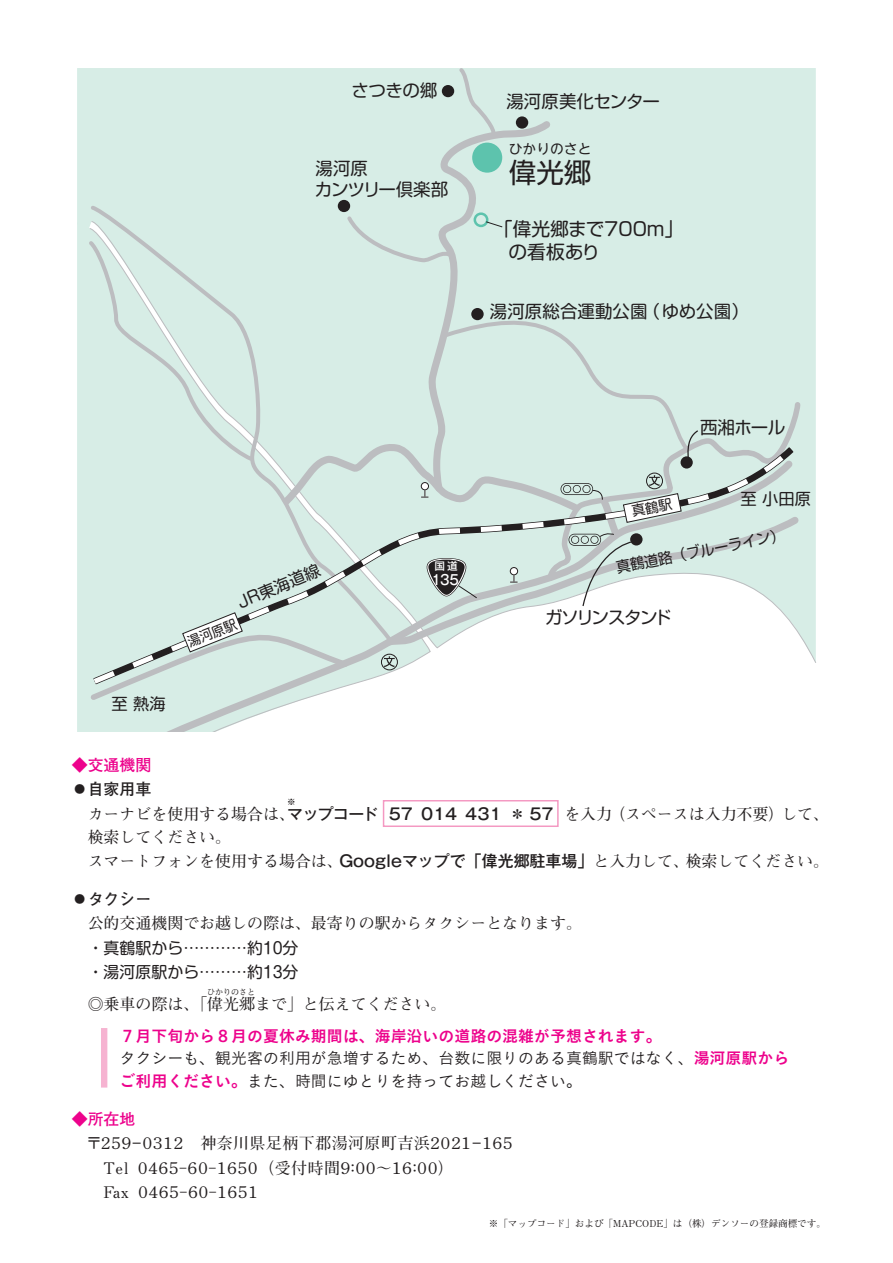
<style>
.page{position:relative;width:893px;height:1263px;background:#fff}
.page>*{position:absolute;margin:0;border:0;box-sizing:border-box;transform-origin:0 0}
.t1{font:27.6px "UD Shin Go NT Pr 6 N";color:#231f20}
.t2{font:18.75px/22.5px "Soft Go Std";color:#231f20}
.t3{font:17.55px/21px "Soft Go Std";letter-spacing:-.025em;color:#231f20}
.t4{font:17.55px "Soft Go Std";color:#231f20}
.t5{font:17.55px "Soft Go Std";letter-spacing:-.09em;color:#231f20}
.t6{font:16.35px "Soft Go Std";color:#231f20}
.t7{font:700 15.9px "Futo Min A101 Pr 6 N";color:#231f20}
.t8{font:15.9px/22.4px "Koburina Go Std N W3";color:#231f20}
.t9{font:700 15.9px "Futo Min A101 Pr 6 N";letter-spacing:-.35em;color:#231f20}
.t10{font:500 15.9px "Gothic MB101 Pr 6 N";color:#231f20}
.t11{font:15.9px "Koburina Go Std N W6";color:#ed028c}
.t12{font:15.9px "Shin M Go Pr 6 N";color:#231f20}
.t13{font:700 15.9px "Futo Min A101 Pr 6 N";letter-spacing:.03em;color:#231f20}
.t14{font:700 15.9px "Futo Go B101 Pr 6 N";color:#231f20}
.t15{font:700 15.9px "Futo Go B101 Pr 6 N";color:#ed028c}
.t16{font:15px "Soft Go Std";color:#231f20;scale:.95 1}
.t17{font:13.8px "UD Shin Go NT Pr 6 N";color:#231f20}
.t18{font:500 13.8px "Gothic MB101 Pr 6 N";color:#fff;scale:.9 1}
.t19{font:13.65px "Soft Go Std";color:#231f20;scale:.95 1}
.t20{font:500 10.65px "Gothic MB101 Pr 6 N";color:#fff}
.t21{font:700 9.6px "Futo Min A101 Pr 6 N";color:#231f20}
.t22{font:500 8.55px "Gothic MB101 Pr 6 N";color:#231f20}
.t23{font:700 7.95px "Futo Min A101 Pr 6 N";color:#231f20}
.s1{font-family:"Gothic MB101 Pr 6 N";font-weight:500}
.s2{font-family:"Futo Min A101 Pr 6 N";font-weight:700}
.s3{font-family:"Shin M Go Pr 6 N";font-weight:400}
.s4{font-family:"Koburina Go Std N W6";color:#ed028c}
</style>
<div class="page">
<div style="left:77px;top:68px;width:739px;height:154px;background:#d7ede6"></div>
<div style="left:77px;top:222px;width:12px;height:509px;background:#d7ede6"></div>
<div style="left:699px;top:220px;width:117px;height:443px;background:#d7ede6"></div>
<div style="left:88px;top:203px;width:307px;height:10px;background:#d7ede6"></div>
<div style="left:699px;top:399px;width:104px;height:112px;background:#d7ede6"></div>
<svg style="left:456px;top:68px;width:41px;height:47px"></svg>
<div style="left:442px;top:85px;width:12px;height:12px;background:#231f20;border-radius:50%"></div>
<div style="left:338px;top:200px;width:12px;height:12px;background:#231f20;border-radius:50%"></div>
<svg style="left:152px;top:704px;width:137px;height:27px"></svg>
<svg style="left:425px;top:115px;width:131px;height:98px"></svg>
<svg style="left:699px;top:442px;width:99px;height:221px"></svg>
<div style="left:383px;top:800px;width:176px;height:27px;border:1px solid #f499c2"></div>
<div style="left:101px;top:1028px;width:6px;height:59px;background:#f6b3d1"></div>
<svg style="left:85px;top:213px;width:614px;height:491px"></svg>
<p class="t3" style="left:351px;top:79px;width:88px">さつきの郷</p>
<p class="t3" style="left:315px;top:156px;width:135px">湯河原<br>カンツリー倶楽部</p>
<p class="t3" style="left:506px;top:89px;width:155px">湯河原美化センター</p>
<p class="t17" style="left:509px;top:138px;width:84px">ひかりのさと</p>
<p class="t1" style="left:509px;top:150px;width:84px">偉光郷</p>
<p class="t2" style="left:508px;top:216px;width:176px;text-indent:-15px">「偉光郷まで700m「の看板あり</p>
<p class="t3" style="left:643px;top:299px;width:108px">（ゆめ公園(</p>
<p class="t4" style="left:490px;top:298px;width:159px">湯河原総合運動公園</p>
<p class="t6" style="left:112px;top:692px;width:56px">至熱海</p>
<p class="t6" style="left:231px;top:593px;width:92px;rotate:-23deg">ＪＲ東海道線</p>
<p class="t19" style="left:184px;top:633px;width:56px;rotate:-22deg">湯河原駅</p>
<p class="t20" style="left:434px;top:557px;width:25px">国道</p>
<p class="t18" style="left:432px;top:568px;width:32px">135</p>
<p class="t3" style="left:700px;top:415px;width:87px">西湘ホール</p>
<p class="t6" style="left:740px;top:487px;width:72px">至小田原</p>
<p class="t16" style="left:614px;top:557px;width:182px;rotate:-11deg">真鶴道路（ブルーライン(</p>
<p class="t5" style="left:545px;top:605px;width:127px">ガソリンスタンド</p>
<p class="t15" style="left:72px;top:752px;width:81px">◆交通機関</p>
<p class="t14" style="left:72px;top:777px;width:81px">⃝自家用車</p>
<p class="t7" style="left:88px;top:801px;width:292px">カーナビを使用する場合は<span class="s1">マ</span>、<span class="s1">ップコード</span></p>
<p class="t22" style="left:287px;top:794px;width:10px">※</p>
<p class="t7" style="left:88px;top:825px;width:145px">検索してください。</p>
<p class="t10" style="left:389px;top:801px;width:26px">57</p>
<p class="t10" style="left:421px;top:801px;width:38px">014</p>
<p class="t10" style="left:465px;top:801px;width:38px">431</p>
<p class="t10" style="left:510px;top:801px;width:46px">＊ 57</p>
<p class="t7" style="left:564px;top:801px;width:49px">を入力</p>
<p class="t7" style="left:609px;top:801px;width:177px">（スペースは入力不要）</p>
<p class="t7" style="left:781px;top:801px;width:49px">して、</p>
<p class="t10" style="left:339px;top:847px;width:351px">Googleマップで「偉光郷駐車場」<span class="s2">と入力して、</span></p>
<p class="t7" style="left:88px;top:848px;width:257px">スマートフォンを使用する場合は、</p>
<p class="t14" style="left:72px;top:886px;width:81px">⃝タクシー</p>
<p class="t7" style="left:88px;top:911px;width:496px">公的交通機関でお越しの際は、最寄りの駅からタクシーとなります。</p>
<p class="t12" style="left:283px;top:935px;width:17px">分</p>
<p class="t12" style="left:88px;top:935px;width:177px">・真鶴駅から…………約</p>
<p class="t12" style="left:260px;top:935px;width:27px">１０</p>
<p class="t7" style="left:686px;top:848px;width:145px">検索してください。</p>
<p class="t12" style="left:88px;top:959px;width:177px">・湯河原駅から………約</p>
<p class="t7" style="left:88px;top:992px;width:360px"><span class="s3">◎</span>乗車の際は、「偉光郷まで」と伝えてください。</p>
<p class="t12" style="left:283px;top:959px;width:17px">分</p>
<p class="t12" style="left:260px;top:959px;width:27px">１３</p>
<p class="t23" style="left:207px;top:986px;width:49px">ひかりのさと</p>
<p class="t11" style="left:120px;top:1024px;width:544px">７月下旬から８月の夏休み期間は、海岸沿いの道路の混雑が予想されます。</p>
<p class="t8" style="left:120px;top:1047px;width:671px">タクシーも、観光客の利用が急増するため、台数に限りのある真鶴駅ではなく、<span class="s4">湯河原駅からご利用ください。</span>また、時間にゆとりを持ってお越しください。</p>
<p class="t15" style="left:72px;top:1106px;width:65px">◆所在地</p>
<p class="t9" style="left:427px;top:1131px;width:90px">２０２１１６５</p>
<p class="t13" style="left:184px;top:1131px;width:247px">　神奈川県足柄下郡湯河原町吉浜</p>
<p class="t7" style="left:86px;top:1131px;width:17px">〒</p>
<p class="t9" style="left:98px;top:1131px;width:90px">２５９０３１２</p>
<p class="t7" style="left:129px;top:1131px;width:17px">‒</p>
<p class="t7" style="left:469px;top:1131px;width:17px">‒</p>
<p class="t9" style="left:104px;top:1155px;width:159px">Tel ０４６５-６０- １６５０</p>
<p class="t9" style="left:104px;top:1180px;width:159px">Fax ０４６５-６０- １６５１</p>
<p class="t7" style="left:258px;top:1155px;width:83px">（受付時間</p>
<p class="t7" style="left:389px;top:1155px;width:67px">１６:００(</p>
<p class="t7" style="left:337px;top:1155px;width:43px">９:００</p>
<p class="t7" style="left:376px;top:1155px;width:17px">~</p>
<p class="t21" style="left:489px;top:1216px;width:339px">※「マップコード」および「MAPCODE」は（株）デンソーの登録商標です。</p>
</div>
